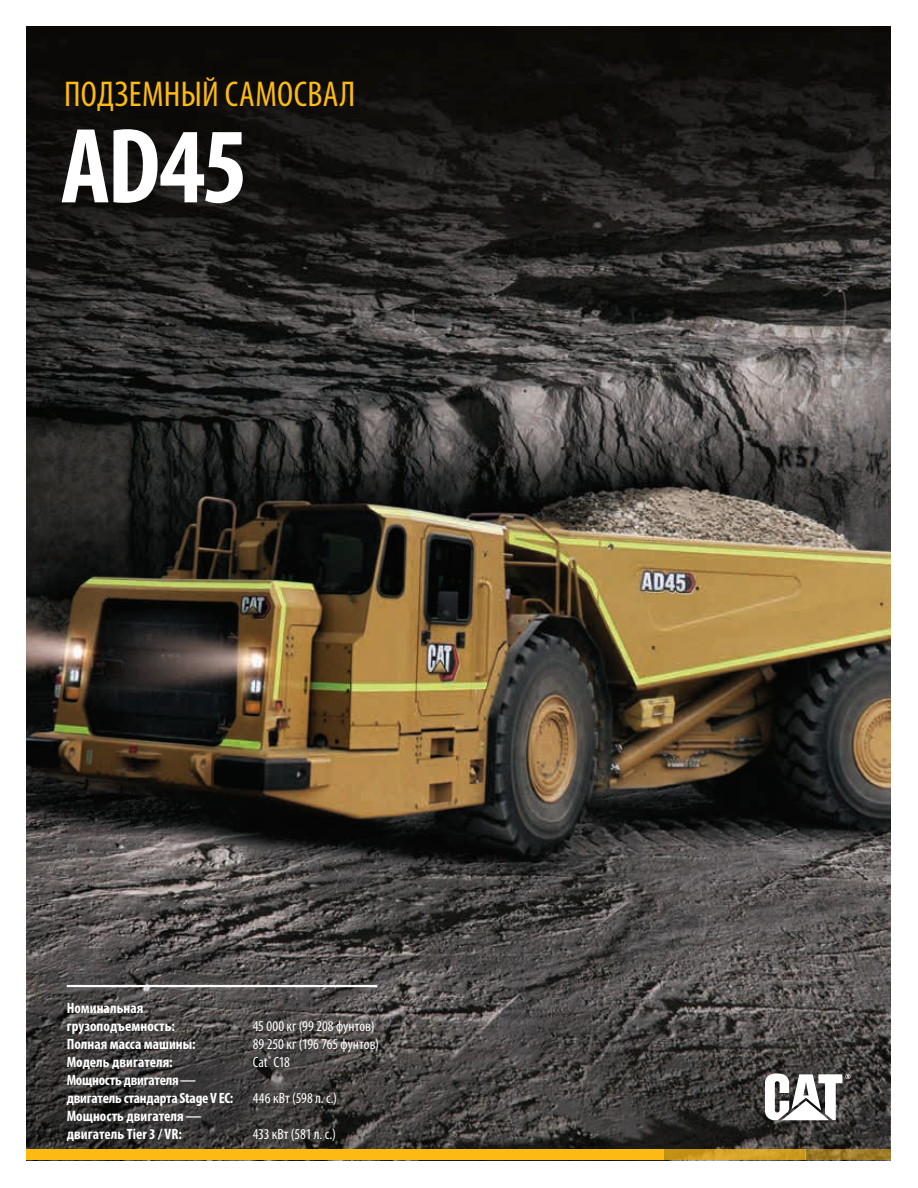
<style>
.page{position:relative;width:918px;height:1188px;background:#fff}
.page>*{position:absolute;margin:0;border:0;box-sizing:border-box;transform-origin:0 0}
.t1{font:700 condensed 108px "Myriad Pro";letter-spacing:-.03em;color:#fff}
.t2{font:condensed 36px "Myriad Pro";letter-spacing:.01em;color:#fcba13}
.t3{font:700 condensed 15px/18px "Myriad Pro";color:#fff}
.t4{font:condensed 15px "Myriad Pro";letter-spacing:.005em;color:#fff}
.s1{font-family:"Univers LT Std"}
</style>
<div class="page">
<img style="left:26px;top:26px;width:864px;height:972px">
<svg style="left:26px;top:998px;width:864px;height:152px;background:#423f3d"></svg>
<div style="left:26px;top:1150px;width:638px;height:10px;background:#fcba13"></div>
<svg style="left:806px;top:1150px;width:84px;height:10px"></svg>
<svg style="left:664px;top:1150px;width:142px;height:10px"></svg>
<svg style="left:765px;top:1073px;width:85px;height:47px"></svg>
<hr style="left:67px;top:985px;width:310px;height:2px;background:#fff">
<h2 class="t2" style="left:64px;top:72px;width:293px">ПОДЗЕМНЫЙ САМОСВАЛ</h2>
<h1 class="t1" style="left:62px;top:59px;width:240px">794 AC</h1>
<h1 class="t1" style="left:61px;top:99px;width:189px">AD45</h1>
<p class="t3" style="left:67px;top:998px;width:110px">Номинальная грузоподъемность:</p>
<p class="t4" style="left:253px;top:1017px;width:123px">45 000 кг (99 208 фунтов)</p>
<p class="t3" style="left:67px;top:1034px;width:130px">Полная масса машины:</p>
<p class="t4" style="left:253px;top:1035px;width:128px">89 250 кг (196 765 фунтов)</p>
<p class="t3" style="left:67px;top:1052px;width:108px">Модель двигателя:</p>
<p class="t4" style="left:253px;top:1053px;width:39px">Cat<sup>®</sup> C18</p>
<p class="t3" style="left:67px;top:1070px;width:168px">Мощность двигателя <span class="s1">— </span>двигатель стандарта Stage V ЕС:</p>
<p class="t4" style="left:253px;top:1089px;width:86px">446 кВт (598 л. с.)</p>
<p class="t3" style="left:67px;top:1106px;width:136px">Мощность двигателя <span class="s1">— </span>двигатель Tier 3 / VR:</p>
<p class="t4" style="left:253px;top:1125px;width:85px">433 кВт (581 л. с.)</p>
</div>
